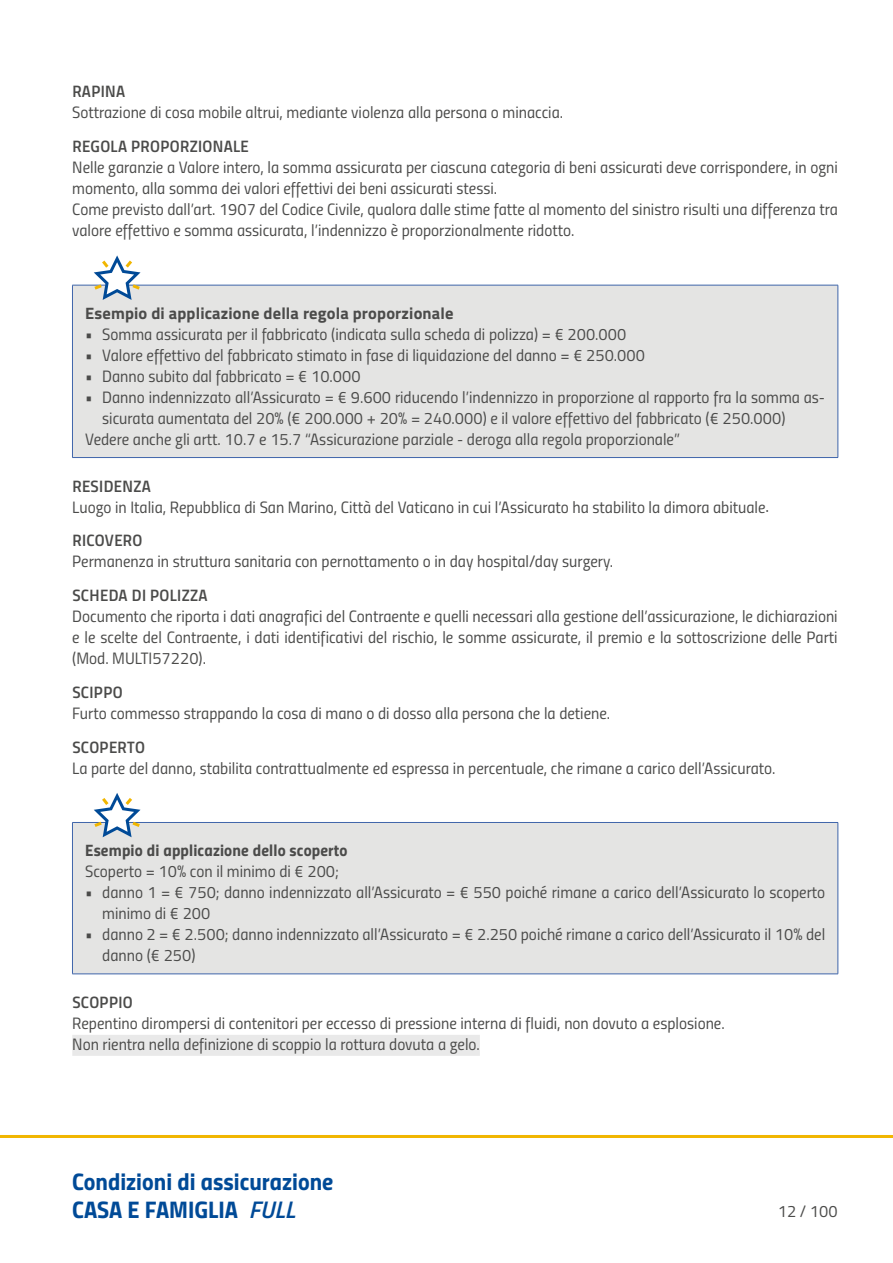
<style>
.page{position:relative;width:893px;height:1263px;background:#fff}
.page>*{position:absolute;margin:0;border:0;box-sizing:border-box;transform-origin:0 0}
.t1{font:24px/28.5px "Titillium Bold Upright";color:#004a97}
.t2{font:16.5px/21px "Titillium Regular Upright";color:#4b4b4a}
.t3{font:16.5px "Titillium Semibold Upright";letter-spacing:.02em;color:#4b4b4a}
.t4{font:700 16.5px "Titillium";letter-spacing:.01em;color:#4b4b4a}
.t5{font:16.5px "Titillium Bold Upright";letter-spacing:.01em;color:#4b4b4a}
.s1{font-size:18px}
.s2{font-family:"Titillium";font-weight:600;font-style:italic}
</style>
<div class="page">
<hr style="left:0;top:1135px;width:893px;height:3px;background:#f1b600">
<div style="left:72px;top:1035px;width:408px;height:21px;background:#e9e9e9"></div>
<div style="left:72px;top:285px;width:766px;height:172px;background:#e4e4e3"></div>
<hr style="left:72px;top:285px;width:766px;height:1px;background:#4066ab">
<hr style="left:72px;top:285px;width:1px;height:172px;background:#4066ab">
<hr style="left:838px;top:285px;width:1px;height:172px;background:#4066ab">
<hr style="left:72px;top:457px;width:766px;height:1px;background:#4066ab">
<svg style="left:94px;top:255px;width:47px;height:45px"></svg>
<div style="left:72px;top:822px;width:766px;height:152px;background:#e4e4e3"></div>
<hr style="left:72px;top:822px;width:766px;height:1px;background:#4066ab">
<hr style="left:72px;top:823px;width:1px;height:151px;background:#4066ab">
<hr style="left:838px;top:823px;width:1px;height:151px;background:#4066ab">
<hr style="left:72px;top:974px;width:766px;height:1px;background:#4066ab">
<svg style="left:94px;top:793px;width:47px;height:44px"></svg>
<p class="t3" style="left:72px;top:79px;width:54px">RAPINA</p>
<p class="t2" style="left:72px;top:101px;width:492px">Sottrazione di cosa mobile altrui, mediante violenza alla persona o minaccia.</p>
<p class="t3" style="left:72px;top:134px;width:178px">REGOLA PROPORZIONALE</p>
<p class="t2" style="left:72px;top:156px;width:767px">Nelle garanzie a Valore intero, la somma assicurata per ciascuna categoria di beni assicurati deve corrispondere, in ogni momento, alla somma dei valori effettivi dei beni assicurati stessi.<br>Come previsto dall’art. 1907 del Codice Civile, qualora dalle stime fatte al momento del sinistro risulti una differenza tra valore effettivo e somma assicurata, l’indennizzo è proporzionalmente ridotto.</p>
<p class="t4" style="left:85px;top:300px;width:370px">Esempio di applicazione della regola proporzionale</p>
<p class="t2" style="left:85px;top:323px;width:543px">• Somma assicurata per il fabbricato (indicata sulla scheda di polizza) = € 200.000</p>
<p class="t2" style="left:85px;top:344px;width:561px">• Valore effettivo del fabbricato stimato in fase di liquidazione del danno = € 250.000</p>
<p class="t2" style="left:85px;top:365px;width:277px">• Danno subito dal fabbricato = € 10.000</p>
<p class="t2" style="left:85px;top:386px;width:741px">• Danno indennizzato all’Assicurato = € 9.600 riducendo l’indennizzo in proporzione al rapporto fra la somma as-</p>
<p class="t2" style="left:102px;top:407px;width:685px">sicurata aumentata del 20% (€ 200.000 + 20% = 240.000) e il valore effettivo del fabbricato (€ 250.000)</p>
<p class="t2" style="left:85px;top:428px;width:596px">Vedere anche gli artt. 10.7 e 15.7 “Assicurazione parziale - deroga alla regola proporzionale”</p>
<p class="t3" style="left:72px;top:473px;width:80px">RESIDENZA</p>
<p class="t2" style="left:72px;top:495px;width:698px">Luogo in Italia, Repubblica di San Marino, Città del Vaticano in cui l’Assicurato ha stabilito la dimora abituale<span class="s1">.</span></p>
<p class="t3" style="left:72px;top:528px;width:72px">RICOVERO</p>
<p class="t2" style="left:72px;top:550px;width:542px">Permanenza in struttura sanitaria con pernottamento o in day hospital/day surgery.</p>
<p class="t3" style="left:72px;top:583px;width:137px">SCHEDA DI POLIZZA</p>
<p class="t2" style="left:72px;top:605px;width:767px;text-align:justify">Documento che riporta i dati anagrafici del Contraente e quelli necessari alla gestione dell’assicurazione, le dichiarazioni e le scelte del Contraente, i dati identificativi del rischio, le somme assicurate, il premio e la sottoscrizione delle Parti (Mod. MULTI57220).</p>
<p class="t3" style="left:72px;top:679px;width:52px">SCIPPO</p>
<p class="t2" style="left:72px;top:702px;width:539px">Furto commesso strappando la cosa di mano o di dosso alla persona che la detiene.</p>
<p class="t3" style="left:72px;top:734px;width:74px">SCOPERTO</p>
<p class="t2" style="left:72px;top:756px;width:705px">La parte del danno, stabilita contrattualmente ed espressa in percentuale, che rimane a carico dell’Assicurato.</p>
<p class="t5" style="left:85px;top:837px;width:264px">Esempio di applicazione dello scoperto</p>
<p class="t2" style="left:85px;top:860px;width:255px">Scoperto = 10% con il minimo di € 200;</p>
<p class="t2" style="left:102px;top:881px;width:724px;text-indent:-17px">• danno 1 = € 750; danno indennizzato all’Assicurato = € 550 poiché rimane a carico dell’Assicurato lo scoperto minimo di € 200</p>
<p class="t2" style="left:102px;top:923px;width:724px;text-indent:-17px">• danno 2 = € 2.500; danno indennizzato all’Assicurato = € 2.250 poiché rimane a carico dell’Assicurato il 10% del danno (€ 250)</p>
<p class="t3" style="left:72px;top:989px;width:62px">SCOPPIO</p>
<p class="t2" style="left:72px;top:1012px;width:654px">Repentino dirompersi di contenitori per eccesso di pressione interna di fluidi, non dovuto a esplosione.<br>Non rientra nella definizione di scoppio la rottura dovuta a gelo.</p>
<h1 class="t1" style="left:72px;top:1165px;width:263px">Condizioni di assicurazione<br>CASA E FAMIGLIA <span class="s2">FULL</span></h1>
<p class="t2" style="left:778px;top:1200px;width:61px">12 / 100</p>
</div>
